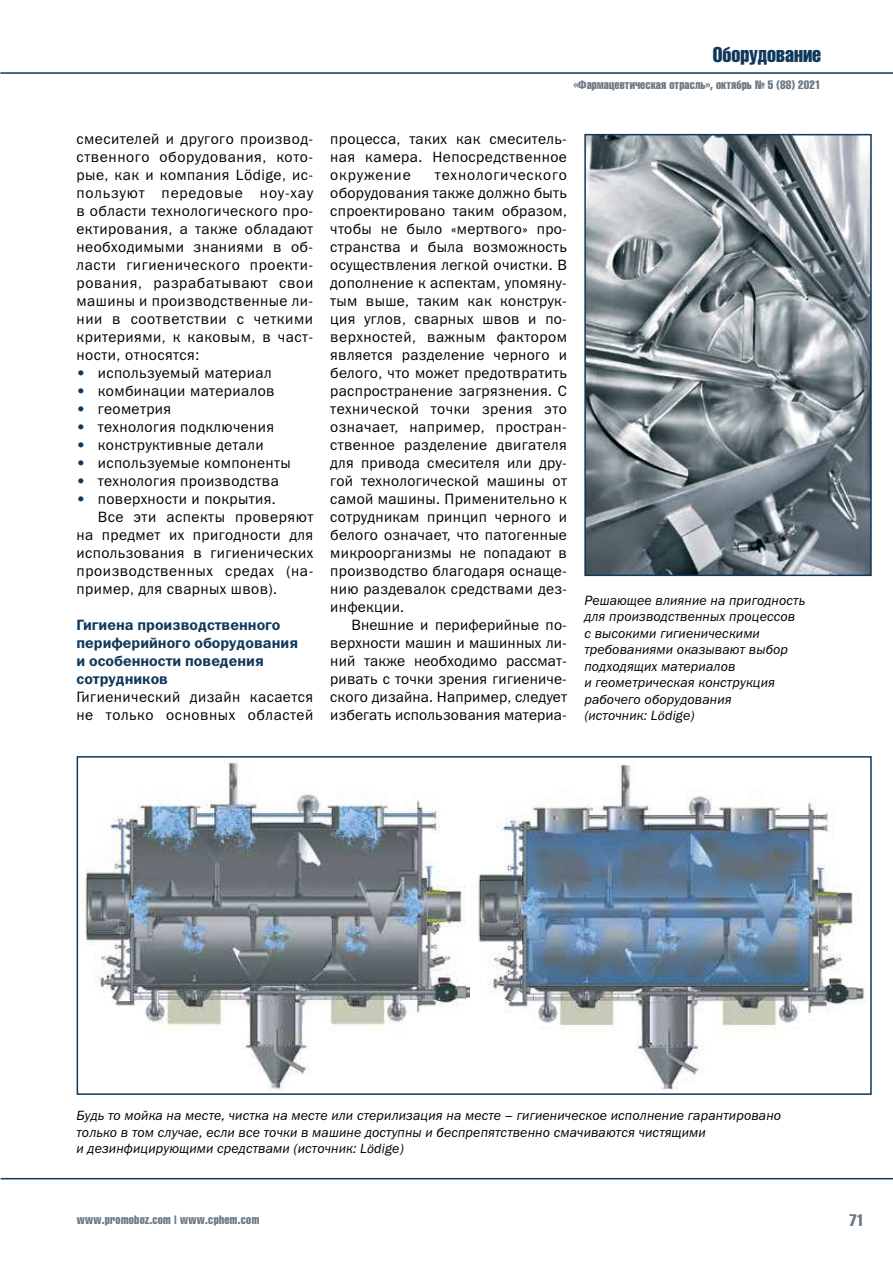
<style>
.page{position:relative;width:893px;height:1263px;background:#fff}
.page>*{position:absolute;margin:0;border:0;box-sizing:border-box;transform-origin:0 0}
.t1{font:21px "Helios Compressed";color:#10385a}
.t2{font:16.5px "Helios Compressed";color:#6d7881;scale:.95 1}
.t3{font:15px/18px "Franklin Gothic Book C";letter-spacing:.025em;color:#000;text-align:justify}
.t4{font:15px/18px "Franklin Gothic Demi C";color:#10385a}
.t5{font:italic 13.5px/16.5px "Franklin Gothic Book C";letter-spacing:.01em;color:#000}
.t6{font:12px "Helios Compressed";letter-spacing:.01em;color:#6d7881}
.s1{font-family:"Calibri";font-size:16.5px}
.s2{color:#10385a}
.s3{font-family:"Calibri"}
</style>
<div class="page">
<hr style="left:1px;top:1178px;width:892px;height:1px;background:#10385a">
<hr style="left:0;top:72px;width:893px;height:2px;background:#10385a">
<img style="left:587px;top:137px;width:282px;height:436px">
<div style="left:584px;top:134px;width:288px;height:442px;border:2px solid #10385a"></div>
<img style="left:85px;top:760px;width:385px;height:331px">
<div style="left:77px;top:756px;width:795px;height:339px;border:2px solid #10385a"></div>
<img style="left:478px;top:763px;width:389px;height:328px">
<h1 class="t1" style="left:713px;top:42px;width:110px">Оборудование</h1>
<p class="t6" style="left:574px;top:77px;width:248px">«Фармацевтическая отрасль», октябрь № 5 (88) 2021</p>
<p class="t3" style="left:77px;top:130px;width:238px">смесителей и другого производ&shy;ственного оборудования, кото&shy;рые, как и компания L<span class="s1">ö</span>dige, ис&shy;пользуют передовые ноу-хау в области технологического про&shy;ектирования, а также обладают необходимыми знаниями в об&shy;ласти гигиенического проекти&shy;рования, разрабатывают свои машины и производственные ли&shy;нии в соответствии с четкими критериями, к каковым, в част&shy;ности, относятся:</p>
<p class="t3" style="left:77px;top:364px;width:197px"><span class="s2">•</span> используемый материал</p>
<p class="t3" style="left:77px;top:382px;width:200px"><span class="s2">•</span> комбинации материалов</p>
<p class="t3" style="left:77px;top:400px;width:96px"><span class="s2">•</span> геометрия</p>
<p class="t3" style="left:77px;top:418px;width:199px"><span class="s2">•</span> технология подключения</p>
<p class="t3" style="left:77px;top:436px;width:189px"><span class="s2">•</span> конструктивные детали</p>
<p class="t3" style="left:77px;top:454px;width:216px"><span class="s2">•</span> используемые компоненты</p>
<p class="t3" style="left:77px;top:472px;width:204px"><span class="s2">•</span> технология производства</p>
<p class="t3" style="left:77px;top:490px;width:201px"><span class="s2">•</span> поверхности и покрытия.</p>
<p class="t3" style="left:98px;top:508px;width:217px">Все эти аспекты проверяют</p>
<p class="t3" style="left:77px;top:526px;width:238px">на предмет их пригодности для</p>
<p class="t3" style="left:77px;top:544px;width:238px">использования в гигиенических</p>
<p class="t3" style="left:77px;top:562px;width:238px">производственных средах (на-</p>
<p class="t3" style="left:77px;top:580px;width:202px">пример, для сварных швов).</p>
<p class="t4" style="left:77px;top:616px;width:223px">Гигиена производственного периферийного оборудования и особенности поведения сотрудников</p>
<p class="t3" style="left:77px;top:688px;width:238px">Гигиенический дизайн касается не только основных областей</p>
<p class="t3" style="left:330px;top:130px;width:238px">процесса, таких как смеситель&shy;ная камера. Непосредственное окружение</p>
<p class="t3" style="left:330px;top:166px;width:238px;text-indent:105px">технологического оборудования также должно быть спроектировано таким образом, чтобы не было «мертвого» про&shy;странства и была возможность осуществления легкой очистки. В дополнение к аспектам, упомяну&shy;тым выше, таким как конструк&shy;ция углов, сварных швов и по&shy;верхностей, важным фактором является разделение черного и белого, что может предотвратить распространение загрязнения. С технической точки зрения это означает, например, простран&shy;ственное разделение двигателя для привода смесителя или дру&shy;гой технологической машины от самой машины. Применительно к сотрудникам принцип черного и белого означает, что патогенные микроорганизмы не попадают в производство благодаря оснаще&shy;нию раздевалок средствами дез&shy;инфекции.</p>
<p class="t3" style="left:330px;top:616px;width:238px;text-indent:21px">Внешние и периферийные по&shy;верхности машин и машинных ли&shy;ний также необходимо рассмат&shy;ривать с точки зрения гигиениче&shy;ского дизайна. Например, следует избегать использования материа-</p>
<p class="t5" style="left:584px;top:592px;width:222px">Решающее влияние на пригодность для производственных процессов с высокими гигиеническими требованиями оказывают выбор подходящих материалов<br>и геометрическая конструкция рабочего оборудования<br>(источник: L<span class="s3">ö</span>dige)</p>
<p class="t5" style="left:77px;top:1107px;width:706px">Будь то мойка на месте, чистка на месте или стерилизация на месте – гигиеническое исполнение гарантировано только в том случае, если все точки в машине доступны и беспрепятственно смачиваются чистящими<br>и дезинфицирующими средствами (источник: L<span class="s3">ö</span>dige)</p>
<p class="t6" style="left:77px;top:1213px;width:184px">www.promoboz.com | www.cphem.com</p>
<p class="t2" style="left:850px;top:1210px;width:17px">71</p>
</div>
